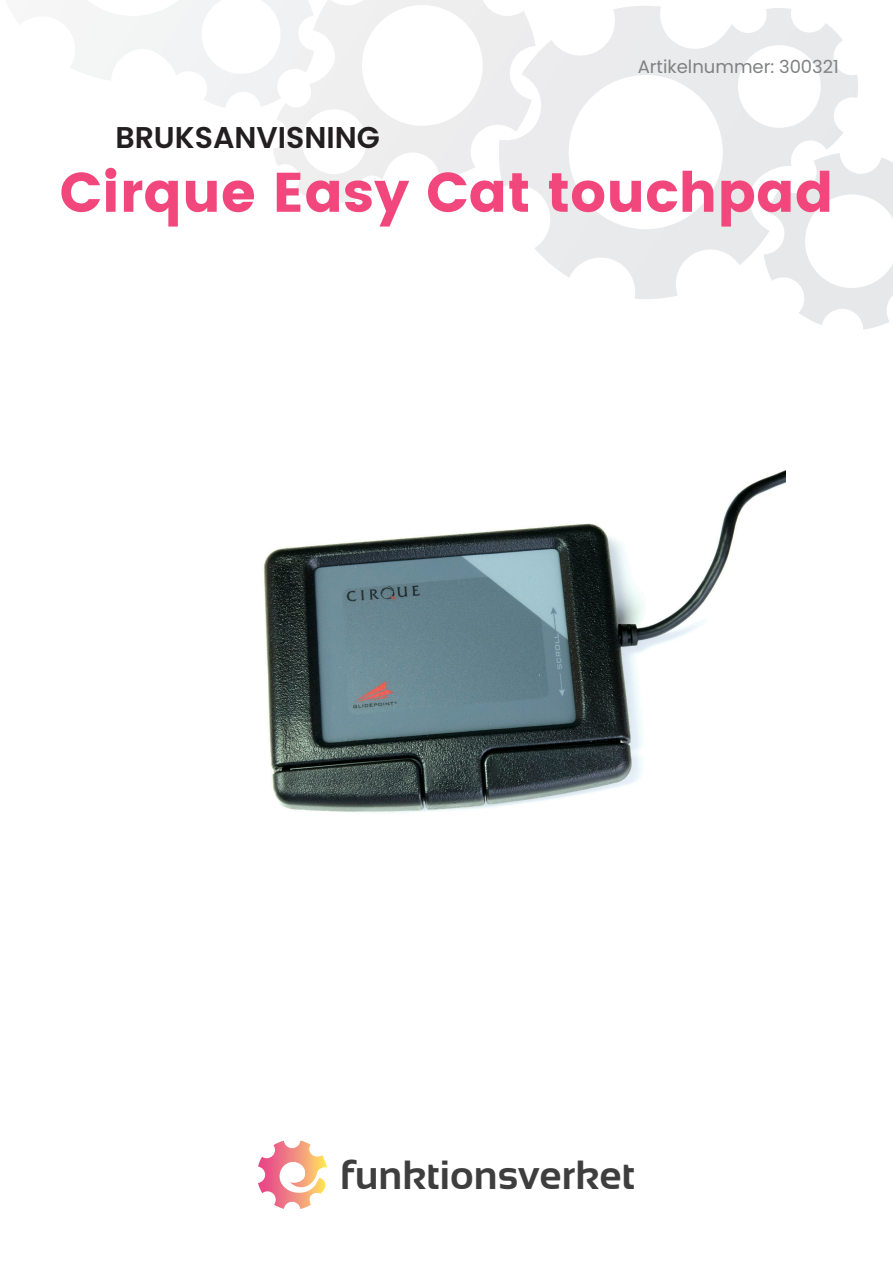
<style>
.page{position:relative;width:893px;height:1263px;background:#fff}
.page>*{position:absolute;margin:0;border:0;box-sizing:border-box;transform-origin:0 0}
.t1{font:55.5px "Poppins";color:#f2477d}
.t2{font:700 40.8px "Sansation";color:#3e3e3f}
.t3{font:600 30px "Poppins";color:#231f20}
.t4{font:18px "Poppins";color:#7f8281}
</style>
<div class="page">
<svg style="left:273px;top:0;width:225px;height:203px"></svg>
<svg style="left:498px;top:6px;width:360px;height:293px"></svg>
<svg style="left:764px;top:153px;width:129px;height:177px"></svg>
<svg style="left:71px;top:0;width:243px;height:108px"></svg>
<svg style="left:258px;top:1140px;width:69px;height:69px"></svg>
<img style="left:263px;top:470px;width:522px;height:343px">
<p class="t4" style="left:638px;top:56px;width:203px">Artikelnummer: 300321</p>
<p class="t3" style="left:115px;top:120px;width:266px">BRUKSANVISNING</p>
<p class="t1" style="left:60px;top:160px;width:775px">Cirque Easy Cat touchpad</p>
<p class="t2" style="left:340px;top:1152px;width:296px">funktionsverket</p>
</div>
